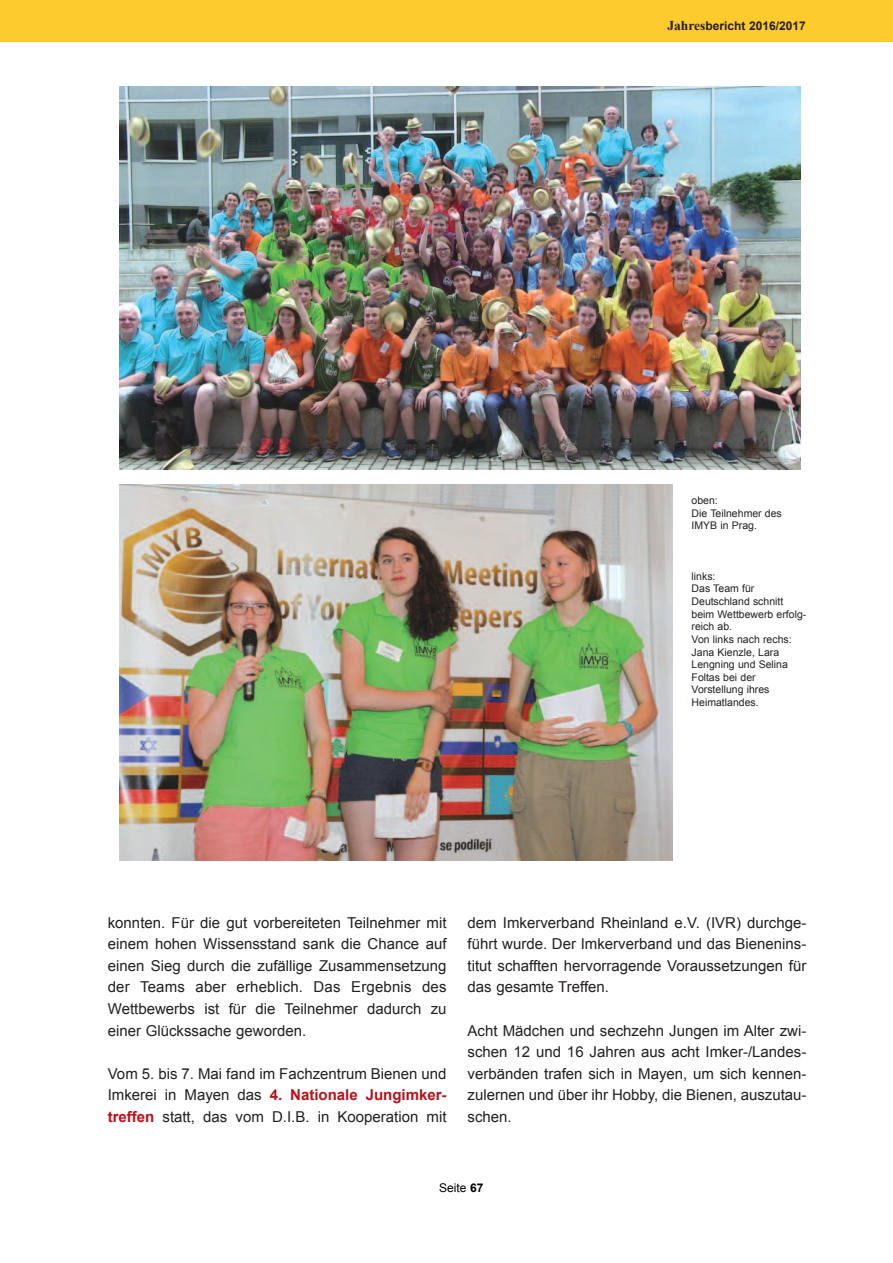
<style>
.page{position:relative;width:893px;height:1263px;background:#fff}
.page>*{position:absolute;margin:0;border:0;box-sizing:border-box;transform-origin:0 0}
.t1{font:15px/21.6px "Arial";color:#231f20;text-align:justify}
.t2{font:700 12px "Arial";color:#231f20}
.t3{font:12px "Arial";color:#000}
.t4{font:10.5px/12.6px "Arial";color:#231f20}
.s1{font-family:"Times New Roman";font-size:13.5px}
.s2{font-weight:700;color:#bb1018}
.s3{font-weight:700}
</style>
<div class="page">
<div style="left:0;top:0;width:893px;height:42px;background:#fecb2f"></div>
<img style="left:120px;top:87px;width:680px;height:382px">
<img style="left:120px;top:485px;width:552px;height:376px">
<p class="t2" style="left:667px;top:19px;width:140px"><span class="s1">Jahres</span>bericht 2016/2017</p>
<p class="t4" style="left:692px;top:494px;width:92px">oben:<br>Die Teilnehmer des<br>IMYB in Prag.</p>
<p class="t4" style="left:692px;top:570px;width:116px">links:<br>Das Team für<br>Deutschland schnitt beim Wettbewerb erfolg&shy;reich ab.<br>Von links nach rechs:<br>Jana Kienzle, Lara<br>Lengning und Selina<br>Foltas bei der<br>Vorstellung ihres<br>Heimatlandes.</p>
<p class="t1" style="left:108px;top:911px;width:340px">konnten. Für die gut vorbereiteten Teilnehmer mit einem hohen Wissensstand sank die Chance auf einen Sieg durch die zufällige Zusammensetzung der Teams aber erheblich. Das Ergebnis des Wettbewerbs ist für die Teilnehmer dadurch zu einer Glückssache geworden.</p>
<p class="t1" style="left:108px;top:1063px;width:340px">Vom 5. bis 7. Mai fand im Fachzentrum Bienen und Imkerei in Mayen das <span class="s2">4. Nationale Jungimker&shy;treffen</span> statt, das vom D.I.B. in Kooperation mit</p>
<p class="t1" style="left:468px;top:911px;width:340px">dem Imkerverband Rheinland e.V. (IVR) durchge&shy;führt wurde. Der Imkerverband und das Bienenins&shy;titut schafften hervorragende Voraussetzungen für das gesamte Treffen.</p>
<p class="t1" style="left:468px;top:1019px;width:340px">Acht Mädchen und sechzehn Jungen im Alter zwi&shy;schen 12 und 16 Jahren aus acht Imker-/Landes&shy;verbänden trafen sich in Mayen, um sich kennen&shy;zulernen und über ihr Hobby, die Bienen, auszutau&shy;schen.</p>
<p class="t3" style="left:439px;top:1181px;width:46px">Seite <span class="s3">67</span></p>
</div>
